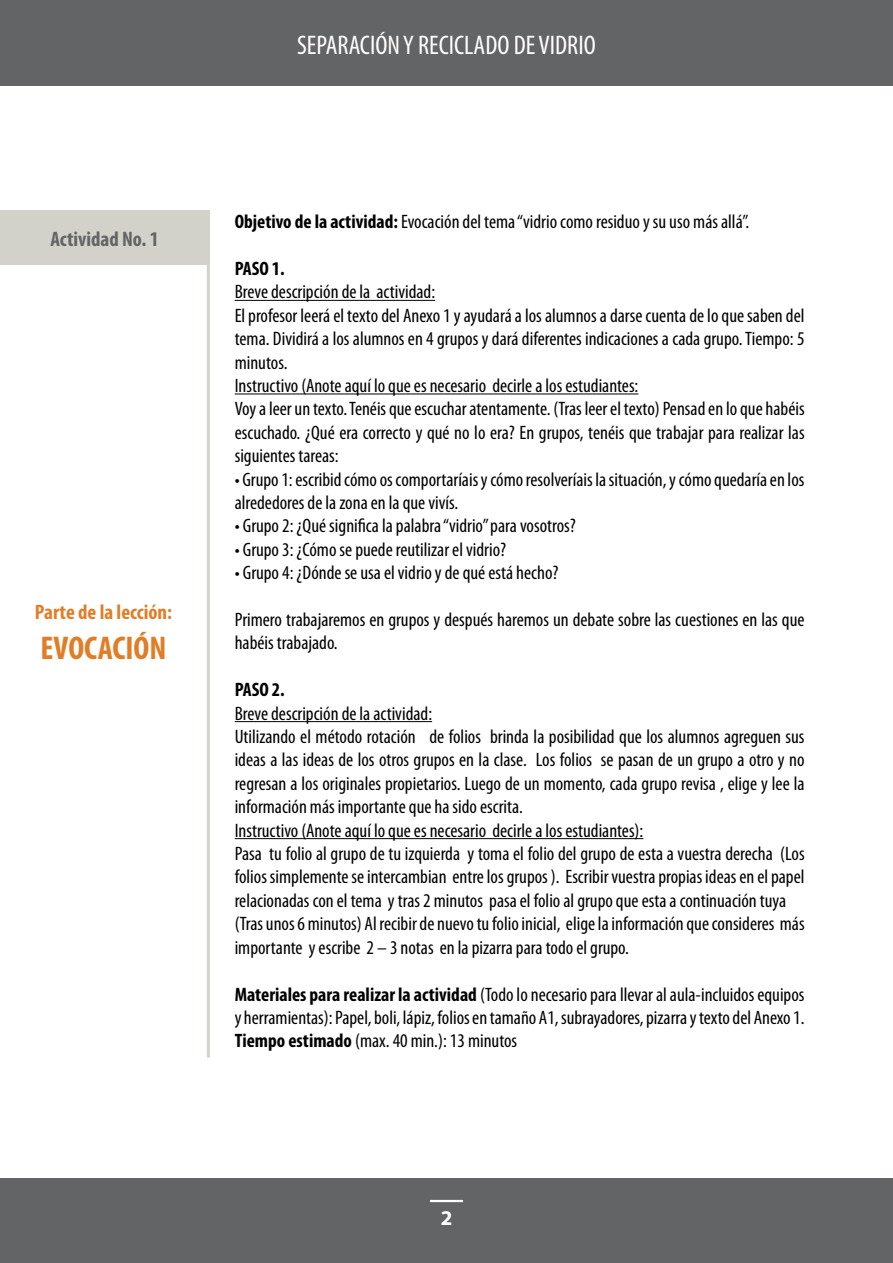
<style>
.page{position:relative;width:893px;height:1263px;background:#fff}
.page>*{position:absolute;margin:0;border:0;box-sizing:border-box;transform-origin:0 0}
.t1{font:700 condensed 33px "Myriad Pro";color:#e07e27}
.t2{font:condensed 27px "Myriad Pro";color:#fff}
.t3{font:700 condensed 21px "Myriad Pro";color:#e07e27}
.t4{font:700 condensed 21px "Myriad Pro";color:#636466}
.t5{font:700 21px "Myriad Pro";color:#fff}
.t6{font:condensed 19.5px/23.4px "Myriad Pro";color:#000}
.t7{font:700 condensed 19.5px "Myriad Pro";color:#000}
.s1{font-weight:700}
</style>
<div class="page">
<div style="left:0;top:0;width:893px;height:85px;background:#636466"></div>
<div style="left:0;top:1178px;width:893px;height:85px;background:#636466"></div>
<hr style="left:430px;top:1200px;width:33px;height:2px;background:#fff">
<hr style="left:207px;top:210px;width:3px;height:848px;background:#d2d2ca">
<hr style="left:235px;top:300px;width:200px;height:1px;background:#000">
<hr style="left:235px;top:393px;width:403px;height:1px;background:#000">
<hr style="left:235px;top:721px;width:197px;height:1px;background:#000">
<hr style="left:235px;top:838px;width:408px;height:1px;background:#000">
<div style="left:0;top:210px;width:210px;height:54px;background:#d2d2ca"></div>
<h2 class="t2" style="left:297px;top:29px;width:300px">SEPARACIÓN Y RECICLADO DE VIDRIO</h2>
<p class="t4" style="left:50px;top:226px;width:110px">Actividad No. 1</p>
<p class="t3" style="left:35px;top:599px;width:139px">Parte de la lección:</p>
<h1 class="t1" style="left:40px;top:627px;width:128px">EVOCACIÓN</h1>
<p class="t6" style="left:235px;top:210px;width:516px"><span class="s1">Objetivo de la actividad:</span> Evocación del tema “vidrio como residuo y su uso más allá”.</p>
<p class="t7" style="left:235px;top:256px;width:52px">PASO 1.</p>
<p class="t6" style="left:235px;top:280px;width:571px">Breve descripción de la actividad:<br>El profesor leerá el texto del Anexo 1 y ayudará a los alumnos a darse cuenta de lo que saben del tema. Dividirá a los alumnos en 4 grupos y dará diferentes indicaciones a cada grupo. Tiempo: 5 minutos.<br>Instructivo (Anote aquí lo que es necesario decirle a los estudiantes:<br>Voy a leer un texto. Tenéis que escuchar atentamente. (Tras leer el texto) Pensad en lo que habéis escuchado. ¿Qué era correcto y qué no lo era? En grupos, tenéis que trabajar para realizar las siguientes tareas:</p>
<p class="t6" style="left:235px;top:467px;width:571px">• Grupo 1: escribid cómo os comportaríais y cómo resolveríais la situación, y cómo quedaría en los alrededores de la zona en la que vivís.</p>
<p class="t6" style="left:235px;top:514px;width:343px">• Grupo 2: ¿Qué significa la palabra “vidrio” para vosotros?</p>
<p class="t6" style="left:235px;top:537px;width:273px">• Grupo 3: ¿Cómo se puede reutilizar el vidrio?</p>
<p class="t6" style="left:235px;top:561px;width:325px">• Grupo 4: ¿Dónde se usa el vidrio y de qué está hecho?</p>
<p class="t6" style="left:235px;top:608px;width:571px">Primero trabajaremos en grupos y después haremos un debate sobre las cuestiones en las que habéis trabajado.</p>
<p class="t7" style="left:235px;top:678px;width:52px">PASO 2.</p>
<p class="t6" style="left:235px;top:701px;width:571px">Breve descripción de la actividad:<br>Utilizando el método rotación de folios brinda la posibilidad que los alumnos agreguen sus ideas a las ideas de los otros grupos en la clase. Los folios se pasan de un grupo a otro y no regresan a los originales propietarios. Luego de un momento, cada grupo revisa , elige y lee la información más importante que ha sido escrita.<br>Instructivo (Anote aquí lo que es necesario decirle a los estudiantes):<br>Pasa tu folio al grupo de tu izquierda y toma el folio del grupo de esta a vuestra derecha (Los folios simplemente se intercambian entre los grupos ). Escribir vuestra propias ideas en el papel relacionadas con el tema y tras 2 minutos pasa el folio al grupo que esta a continuación tuya (Tras unos 6 minutos) Al recibir de nuevo tu folio inicial, elige la información que consideres más importante y escribe 2 – 3 notas en la pizarra para todo el grupo.</p>
<p class="t6" style="left:235px;top:982px;width:571px;text-align:justify"><span class="s1">Materiales para realizar la actividad</span> (Todo lo necesario para llevar al aula-incluidos equipos y herramientas):Papel, boli, lápiz, folios en tamaño A1, subrayadores, pizarra y texto del Anexo 1.<br><span class="s1">Tiempo estimado</span> (max. 40 min.): 13 minutos</p>
<p class="t5" style="left:441px;top:1204px;width:13px">2</p>
</div>
